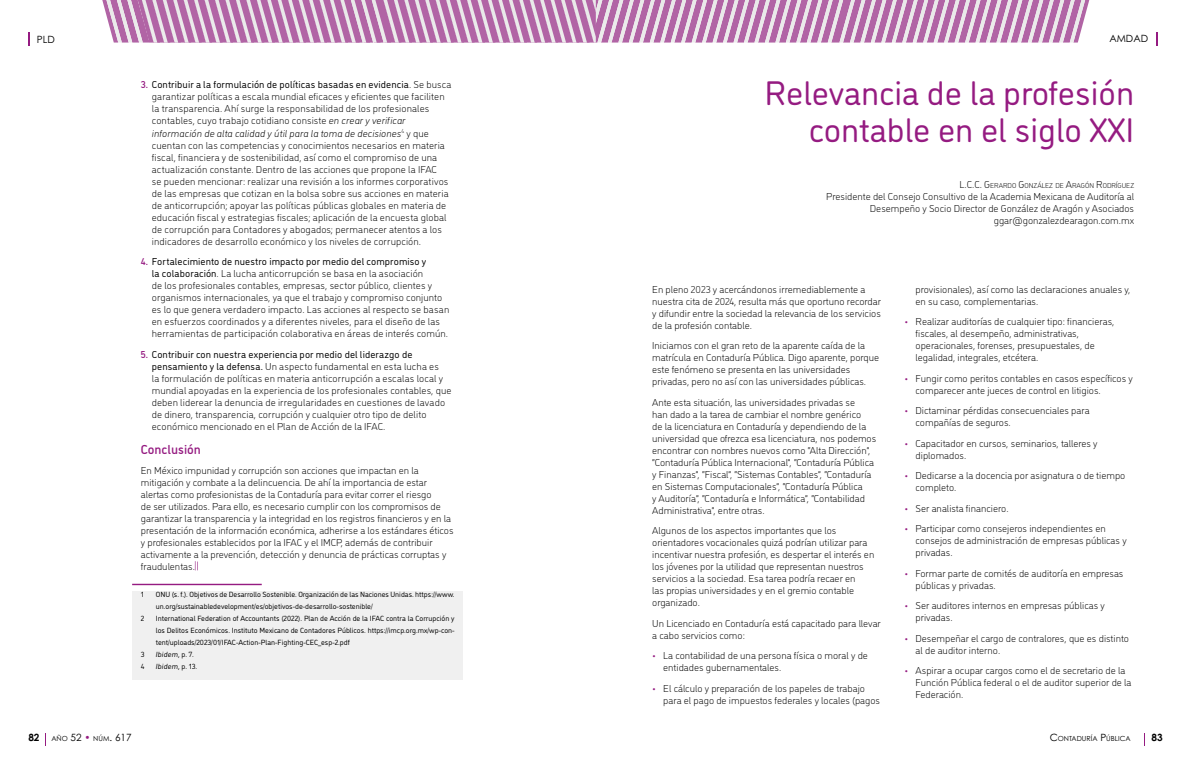
<style>
.page{position:relative;width:1191px;height:766px;background:#fff}
.page>*{position:absolute;margin:0;border:0;box-sizing:border-box;transform-origin:0 0}
.t1{font:34px/37px "DI Nosaur";color:#951b81;text-align:right}
.t2{font:500 13px "DI Nosaur";color:#951b81}
.t3{font:300 10px/12px "DI Nosaur";color:#000}
.t4{font:10px "Century Gothic Pro";color:#000}
.t5{font:700 10px "Century Gothic Pro";color:#000}
.t6{font:7.5px/12px "DI Nosaur";color:#000}
.t7{font:italic 7.5px "DI Nosaur";letter-spacing:.02em;color:#000}
.t8{font:300 7px "DI Nosaur";color:#000}
.t9{font:7px "Century Gothic Pro";color:#000}
.s1{font-weight:500;color:#951b81}
.s2{font-weight:400}
.s3{font-style:italic}
.s4{font-style:normal}
.s5{font-weight:700;font-size:10px}
.s6{font-size:10px}
.s7{font-size:10px;color:#951b81}
.s8{color:#951b81}
</style>
<div class="page">
<svg style="left:1144px;top:733px;width:1px;height:12px"></svg>
<svg style="left:1156px;top:32px;width:1px;height:14px"></svg>
<svg style="left:45px;top:733px;width:1px;height:12px"></svg>
<svg style="left:28px;top:32px;width:1px;height:14px"></svg>
<svg style="left:102px;top:0;width:988px;height:43px;background:#c796bf"></svg>
<div style="left:132px;top:591px;width:331px;height:28px;background:#f0f0f0"></div>
<div style="left:132px;top:615px;width:331px;height:40px;background:#f0f0f0"></div>
<div style="left:132px;top:651px;width:331px;height:16px;background:#f0f0f0"></div>
<div style="left:132px;top:663px;width:331px;height:16px;background:#f0f0f0"></div>
<svg style="left:195px;top:561px;width:3px;height:9px"></svg>
<hr style="left:132px;top:583px;width:130px;height:2px;background:#951b81">
<p class="t4" style="left:37px;top:34px;width:19px">PLD</p>
<p class="t3" style="left:152px;top:78px;width:301px;text-indent:-11px"><span class="s1">3.</span> <span class="s2">Contribuir a la formulación de políticas basadas en evidencia</span>. Se busca garantizar políticas a escala mundial eficaces y eficientes que faciliten la transparencia. Ahí surge la responsabilidad de los profesionales contables, cuyo trabajo cotidiano consiste <span class="s3">en crear y verificar información de alta calidad y útil para la toma de decisiones</span><sup>4</sup> y que cuentan con las competencias y conocimientos necesarios en materia fiscal, financiera y de sostenibilidad, así como el compromiso de una actualización constante. Dentro de las acciones que propone la IFAC<br>se pueden mencionar: realizar una revisión a los informes corporativos de las empresas que cotizan en la bolsa sobre sus acciones en materia de anticorrupción; apoyar las políticas públicas globales en materia de educación fiscal y estrategias fiscales; aplicación de la encuesta global de corrupción para Contadores y abogados; permanecer atentos a los indicadores de desarrollo económico y los niveles de corrupción.</p>
<p class="t3" style="left:152px;top:255px;width:299px;text-indent:-11px"><span class="s1">4.</span> <span class="s2">Fortalecimiento de nuestro impacto por medio del compromiso y<br>la colaboración</span>. La lucha anticorrupción se basa en la asociación<br>de los profesionales contables, empresas, sector público, clientes y organismos internacionales, ya que el trabajo y compromiso conjunto es lo que genera verdadero impacto. Las acciones al respecto se basan en esfuerzos coordinados y a diferentes niveles, para el diseño de las herramientas de participación colaborativa en áreas de interés común.</p>
<p class="t3" style="left:152px;top:347px;width:301px;text-indent:-11px"><span class="s1">5.</span> <span class="s2">Contribuir con nuestra experiencia por medio del liderazgo de pensamiento y la defensa.</span> Un aspecto fundamental en esta lucha es<br>la formulación de políticas en materia anticorrupción a escalas local y mundial apoyadas en la experiencia de los profesionales contables, que deben liderear la denuncia de irregularidades en cuestiones de lavado de dinero, transparencia, corrupción y cualquier otro tipo de delito económico mencionado en el Plan de Acción de la IFAC.</p>
<h2 class="t2" style="left:141px;top:440px;width:62px">Conclusión</h2>
<p class="t3" style="left:141px;top:464px;width:314px">En México impunidad y corrupción son acciones que impactan en la mitigación y combate a la delincuencia. De ahí la importancia de estar alertas como profesionistas de la Contaduría para evitar correr el riesgo<br>de ser utilizados. Para ello, es necesario cumplir con los compromisos de garantizar la transparencia y la integridad en los registros financieros y en la presentación de la información económica, adherirse a los estándares éticos y profesionales establecidos por la IFAC y el IMCP, además de contribuir activamente a la prevención, detección y denuncia de prácticas corruptas y fraudulentas.</p>
<p class="t6" style="left:141px;top:588px;width:4px">1</p>
<p class="t6" style="left:156px;top:588px;width:300px">ONU (s. f.). Objetivos de Desarrollo Sostenible. Organización de las Naciones Unidas. https://www. un.org/sustainabledevelopment/es/objetivos-de-desarrollo-sostenible/</p>
<p class="t6" style="left:141px;top:612px;width:5px">2</p>
<p class="t6" style="left:156px;top:612px;width:300px;text-align:justify">International Federation of Accountants (2022). Plan de Acción de la IFAC contra la Corrupción y los Delitos Económicos. Instituto Mexicano de Contadores Públicos. https://imcp.org.mx/wp-con&shy;tent/uploads/2023/01/IFAC-Action-Plan-Fighting-CEC_esp-2.pdf</p>
<p class="t6" style="left:141px;top:648px;width:5px">3</p>
<p class="t7" style="left:156px;top:649px;width:40px">Ibidem<span class="s4">, p. 7.</span></p>
<p class="t6" style="left:141px;top:660px;width:5px">4</p>
<p class="t7" style="left:156px;top:661px;width:43px">Ibidem<span class="s4">, p. 13.</span></p>
<p class="t9" style="left:28px;top:734px;width:105px"><span class="s5">82</span> AÑO <span class="s6">52</span> <span class="s7">•</span> NÚM<span class="s6">. 617</span></p>
<p class="t4" style="left:1109px;top:32px;width:40px">AMDAD</p>
<h1 class="t1" style="left:764px;top:73px;width:371px">Relevancia de la profesión contable en el siglo XXI</h1>
<p class="t8" style="left:959px;top:181px;width:176px"><span class="s6">L.C.C. G</span> ERARDO <span class="s6">G</span>ONZÁLEZ DE <span class="s6">A</span>RAGÓN <span class="s6">R</span>ODRÍGUEZ</p>
<p class="t3" style="left:826px;top:190px;width:309px;text-align:right">Presidente del Consejo Consultivo de la Academia Mexicana de Auditoría al<br>Desempeño y Socio Director de González de Aragón y Asociados ggar@gonzalezdearagon.com.mx</p>
<p class="t3" style="left:652px;top:282px;width:230px">En pleno 2023 y acercándonos irremediablemente a nuestra cita de 2024, resulta más que oportuno recordar y difundir entre la sociedad la relevancia de los servicios de la profesión contable.</p>
<p class="t3" style="left:652px;top:339px;width:229px">Iniciamos con el gran reto de la aparente caída de la matrícula en Contaduría Pública. Digo aparente, porque este fenómeno se presenta en las universidades privadas, pero no así con las universidades públicas.</p>
<p class="t3" style="left:652px;top:395px;width:225px">Ante esta situación, las universidades privadas se<br>han dado a la tarea de cambiar el nombre genérico<br>de la licenciatura en Contaduría y dependiendo de la universidad que ofrezca esa licenciatura, nos podemos encontrar con nombres nuevos como “Alta Dirección”, “Contaduría Pública Internacional”, “Contaduría Pública y Finanzas”, “Fiscal”, “Sistemas Contables”, “Contaduría en Sistemas Computacionales”, “Contaduría Pública<br>y Auditoría”, “Contaduría e Informática”, “Contabilidad Administrativa”, entre otras.</p>
<p class="t3" style="left:652px;top:524px;width:224px">Algunos de los aspectos importantes que los orientadores vocacionales quizá podrían utilizar para incentivar nuestra profesión, es despertar el interés en los jóvenes por la utilidad que representan nuestros servicios a la sociedad. Esa tarea podría recaer en<br>las propias universidades y en el gremio contable organizado.</p>
<p class="t3" style="left:652px;top:616px;width:230px">Un Licenciado en Contaduría está capacitado para llevar a cabo servicios como:</p>
<p class="t3" style="left:663px;top:649px;width:206px;text-indent:-11px"><span class="s8">•</span> La contabilidad de una persona física o moral y de entidades gubernamentales.</p>
<p class="t3" style="left:663px;top:681px;width:218px;text-indent:-11px"><span class="s8">•</span> El cálculo y preparación de los papeles de trabajo para el pago de impuestos federales y locales (pagos</p>
<p class="t3" style="left:915px;top:282px;width:216px">provisionales), así como las declaraciones anuales y, en su caso, complementarias.</p>
<p class="t3" style="left:915px;top:315px;width:200px;text-indent:-11px"><span class="s8">•</span> Realizar auditorías de cualquier tipo: financieras, fiscales, al desempeño, administrativas, operacionales, forenses, presupuestales, de legalidad, integrales, etcétera.</p>
<p class="t3" style="left:915px;top:371px;width:219px;text-indent:-11px"><span class="s8">•</span> Fungir como peritos contables en casos específicos y comparecer ante jueces de control en litigios.</p>
<p class="t3" style="left:915px;top:404px;width:175px;text-indent:-11px"><span class="s8">•</span> Dictaminar pérdidas consecuenciales para compañías de seguros.</p>
<p class="t3" style="left:915px;top:436px;width:183px;text-indent:-11px"><span class="s8">•</span> Capacitador en cursos, seminarios, talleres y diplomados.</p>
<p class="t3" style="left:915px;top:469px;width:211px;text-indent:-11px"><span class="s8">•</span> Dedicarse a la docencia por asignatura o de tiempo completo.</p>
<p class="t3" style="left:904px;top:501px;width:105px"><span class="s8">•</span> Ser analista financiero.</p>
<p class="t3" style="left:915px;top:522px;width:213px;text-indent:-11px"><span class="s8">•</span> Participar como consejeros independientes en consejos de administración de empresas públicas y privadas.</p>
<p class="t3" style="left:915px;top:566px;width:209px;text-indent:-11px"><span class="s8">•</span> Formar parte de comités de auditoría en empresas públicas y privadas.</p>
<p class="t3" style="left:915px;top:599px;width:191px;text-indent:-11px"><span class="s8">•</span> Ser auditores internos en empresas públicas y privadas.</p>
<p class="t3" style="left:915px;top:631px;width:215px;text-indent:-11px"><span class="s8">•</span> Desempeñar el cargo de contralores, que es distinto al de auditor interno.</p>
<p class="t3" style="left:915px;top:664px;width:217px;text-indent:-11px"><span class="s8">•</span> Aspirar a ocupar cargos como el de secretario de la<br>Función Pública federal o el de auditor superior de la<br>Federación.</p>
<p class="t9" style="left:1049px;top:734px;width:82px"><span class="s6">C</span>ONTADURÍA <span class="s6">P</span>ÚBLICA</p>
<p class="t5" style="left:1151px;top:731px;width:13px">83</p>
</div>
